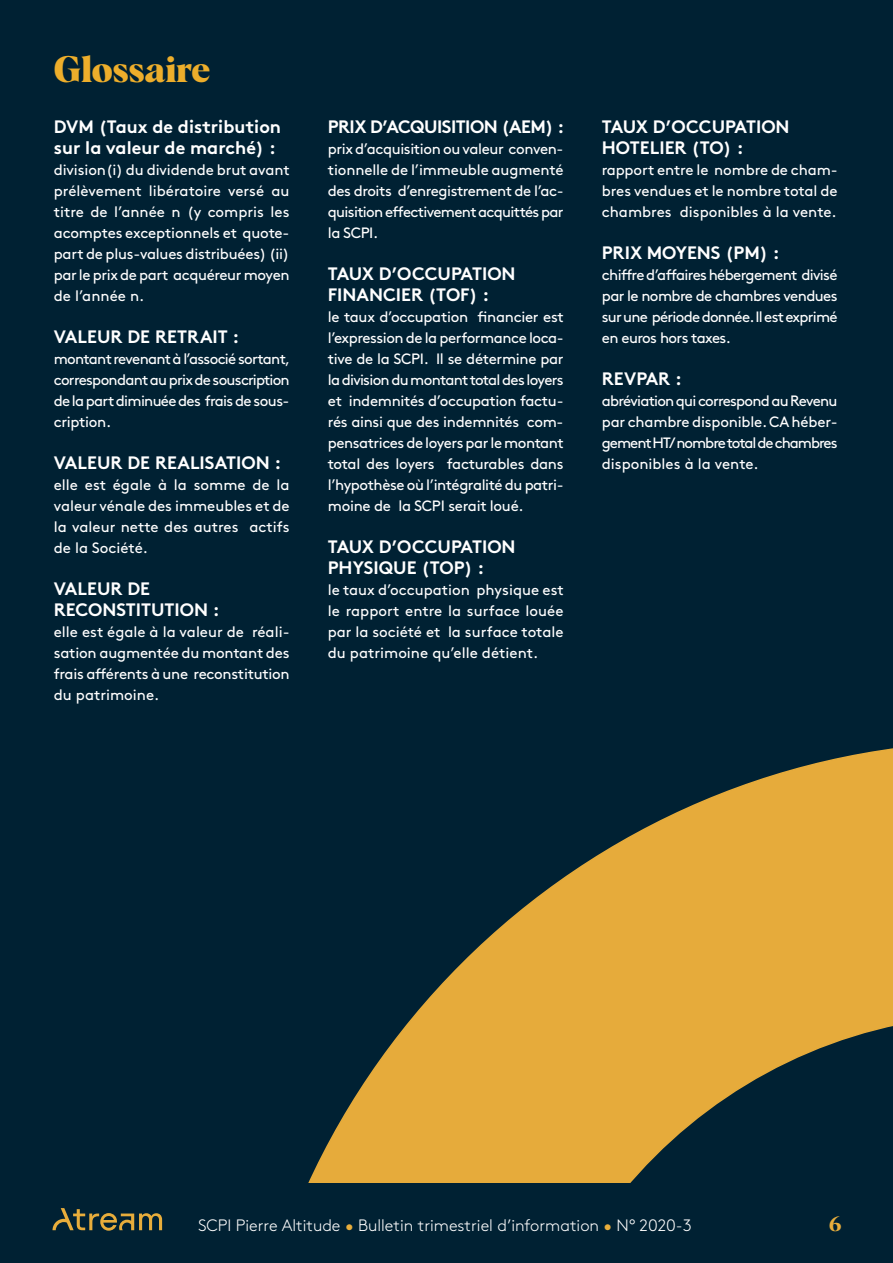
<style>
.page{position:relative;width:893px;height:1263px;background:#fff}
.page>*{position:absolute;margin:0;border:0;box-sizing:border-box;transform-origin:0 0}
.t1{font:700 36px "Albra";color:#edae2b}
.t2{font:700 21px "Albra";color:#e8ae3c}
.t3{font:700 18px/21px "Brown";color:#fff}
.t4{font:700 18px "Brown";letter-spacing:-.03em;color:#fff}
.t5{font:300 16.5px "Brown";color:#fff}
.t6{font:15px/21px "Brown";letter-spacing:-.02em;color:#fff;text-align:justify}
.t7{font:15px/21px "Brown";letter-spacing:-.05em;color:#fff}
.s1{color:#e8ae3c}
</style>
<div class="page">
<div style="left:0;top:1px;width:893px;height:1187px;background:#002133"></div>
<svg style="left:308px;top:748px;width:585px;height:435px"></svg>
<div style="left:0;top:1183px;width:893px;height:80px;background:#002133"></div>
<svg style="left:53px;top:1208px;width:109px;height:23px"></svg>
<h1 class="t1" style="left:54px;top:43px;width:158px">Glossaire</h1>
<p class="t3" style="left:54px;top:114px;width:229px">DVM (Taux de distribution sur la valeur de marché) :</p>
<p class="t6" style="left:54px;top:158px;width:237px">division(i) du dividende brut avant prélèvement libératoire versé au titre de l’année n (y compris les acomptes exceptionnels et quote&shy;part de plus-values distribuées) (ii) par le prix de part acquéreur moyen de l’année n.</p>
<p class="t3" style="left:54px;top:324px;width:187px">VALEUR DE RETRAIT :</p>
<p class="t6" style="left:54px;top:347px;width:238px">montant revenant à l’associé sortant, correspondant au prix de souscription de la part diminuée des frais de sous&shy;cription.</p>
<p class="t3" style="left:54px;top:450px;width:229px">VALEUR DE REALISATION :</p>
<p class="t6" style="left:54px;top:473px;width:237px">elle est égale à la somme de la valeur vénale des immeubles et de la valeur nette des autres actifs de la Société.</p>
<p class="t3" style="left:54px;top:576px;width:167px">VALEUR DE<br>RECONSTITUTION :</p>
<p class="t6" style="left:54px;top:620px;width:237px">elle est égale à la valeur de réali&shy;sation augmentée du montant des frais afférents à une reconstitution du patrimoine.</p>
<p class="t4" style="left:328px;top:112px;width:238px">PRIX D’ACQUISITION (AEM) :</p>
<p class="t6" style="left:328px;top:137px;width:237px">prix d’acquisition ou valeur conven&shy;tionnelle de l’immeuble augmenté des droits d’enregistrement de l’ac&shy;quisition effectivement acquittés par la SCPI.</p>
<p class="t3" style="left:328px;top:261px;width:189px">TAUX D’OCCUPATION<br>FINANCIER (TOF) :</p>
<p class="t6" style="left:328px;top:305px;width:237px">le taux d’occupation financier est l’expression de la performance loca&shy;tive de la SCPI. Il se détermine par la division du montant total des loyers et indemnités d’occupation factu&shy;rés ainsi que des indemnités com&shy;pensatrices de loyers par le montant total des loyers facturables dans l’hypothèse où l’intégralité du patri&shy;moine de la SCPI serait loué.</p>
<p class="t3" style="left:328px;top:534px;width:189px">TAUX D’OCCUPATION<br>PHYSIQUE (TOP) :</p>
<p class="t6" style="left:328px;top:578px;width:237px">le taux d’occupation physique est le rapport entre la surface louée par la société et la surface totale du patrimoine qu’elle détient.</p>
<p class="t3" style="left:602px;top:114px;width:189px">TAUX D’OCCUPATION<br>HOTELIER (TO) :</p>
<p class="t6" style="left:602px;top:158px;width:237px;text-align:left">rapport entre le nombre de cham&shy;bres vendues et le nombre total de chambres disponibles à la vente.</p>
<p class="t3" style="left:602px;top:240px;width:179px">PRIX MOYENS (PM) :</p>
<p class="t6" style="left:602px;top:263px;width:237px">chiffre d’affaires hébergement divisé par le nombre de chambres vendues sur une période donnée. Il est exprimé en euros hors taxes.</p>
<p class="t3" style="left:602px;top:366px;width:82px">REVPAR :</p>
<p class="t7" style="left:602px;top:389px;width:237px">abréviation qui correspond au Revenu par chambre disponible. CA héber&shy;gement HT /nombre total de chambres disponibles à la vente.</p>
<p class="t5" style="left:198px;top:1213px;width:495px">SCPI Pierre Altitude <span class="s1">•</span> Bulletin trimestriel d’information <span class="s1">•</span> N° 2020-3</p>
<h2 class="t2" style="left:829px;top:1208px;width:14px">6</h2>
</div>
